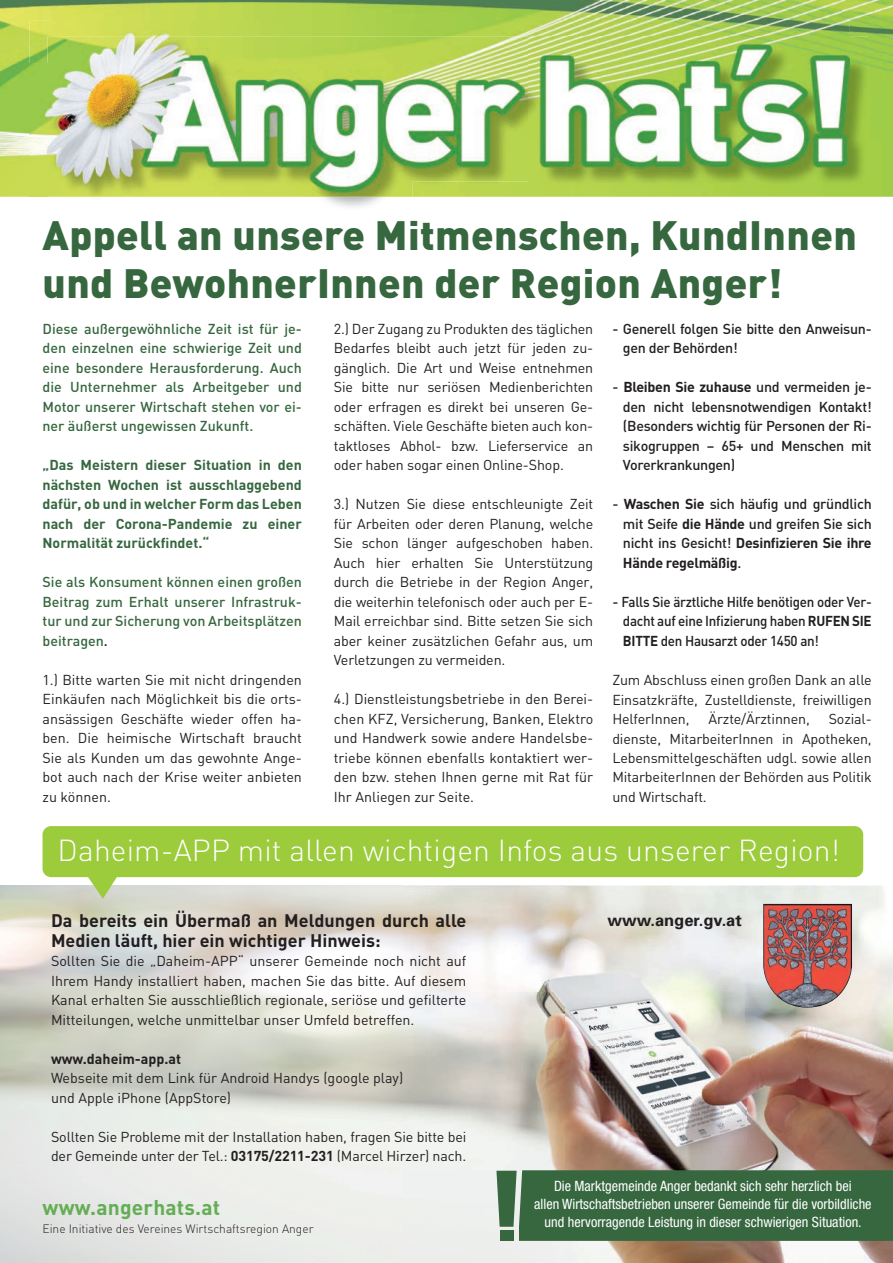
<style>
.page{position:relative;width:893px;height:1263px;background:#fff}
.page>*{position:absolute;margin:0;border:0;box-sizing:border-box;transform-origin:0 0}
.t1{font:900 40.5px/48.6px "DIN";letter-spacing:.01em;color:#36673f}
.t2{font:300 30px "DIN";letter-spacing:.005em;color:#fff}
.t3{font:700 21px "DIN";letter-spacing:.01em;color:#63ae54}
.t4{font:700 18px/19.5px "DIN";color:#231f20}
.t5{font:700 16.5px "Univers";color:#231f20}
.t6{font:14.25px/19.5px "DIN";letter-spacing:-.01em;color:#231f20;text-align:justify}
.t7{font:500 14.25px/19.5px "DIN";letter-spacing:-.02em;color:#231f20;text-align:justify}
.t8{font:500 14.25px/19.5px "DIN";color:#36673f;text-align:justify}
.t9{font:condensed 14.25px/18px "Helvetica Neue";color:#fff;text-align:center}
.t10{font:700 14.25px/19.5px "DIN";color:#36673f;text-align:justify}
.t11{font:700 14.25px "DIN";color:#231f20}
.t12{font:300 12px "DIN";color:#231f20}
.s1{color:#231f20}
.s2{font-weight:700}
</style>
<div class="page">
<img style="left:0;top:885px;width:893px;height:378px">
<img style="left:841px;top:0;width:52px;height:197px">
<img style="left:0;top:0;width:52px;height:197px">
<img style="left:52px;top:0;width:789px;height:20px">
<img style="left:529px;top:36px;width:339px;height:161px">
<img style="left:30px;top:20px;width:820px;height:44px">
<img style="left:30px;top:64px;width:18px;height:133px">
<img style="left:48px;top:36px;width:481px;height:161px">
<img style="left:529px;top:36px;width:321px;height:145px">
<div style="left:43px;top:826px;width:820px;height:51px;background:#9ccb3b;border-radius:9px"></div>
<svg style="left:85px;top:877px;width:35px;height:22px"></svg>
<img style="left:763px;top:904px;width:89px;height:103px">
<div style="left:496px;top:1170px;width:397px;height:71px;background:#36673f"></div>
<div style="left:500px;top:1230px;width:13px;height:11px;background:#36673f"></div>
<h1 class="t1" style="left:43px;top:209px;width:816px">Appell an unsere Mitmenschen, KundInnen und BewohnerInnen der Region Anger!</h1>
<p class="t8" style="left:43px;top:319px;width:261px">Diese außergewöhnliche Zeit ist für je&shy;den einzelnen eine schwierige Zeit und eine besondere Herausforderung. Auch die Unternehmer als Arbeitgeber und Motor unserer Wirtschaft stehen vor ei&shy;ner äußerst ungewissen Zukunft.</p>
<p class="t10" style="left:43px;top:455px;width:261px">„Das Meistern dieser Situation in den nächsten Wochen ist ausschlaggebend dafür, ob und in welcher Form das Leben nach der Corona-Pandemie zu einer Normalität zurückfindet.“</p>
<p class="t8" style="left:43px;top:572px;width:261px">Sie als Konsument können einen großen Beitrag zum Erhalt unserer Infrastruk&shy;tur und zur Sicherung von Arbeitsplätzen beitragen<span class="s1">.</span></p>
<p class="t6" style="left:43px;top:670px;width:261px">1.) Bitte warten Sie mit nicht dringenden Einkäufen nach Möglichkeit bis die orts&shy;ansässigen Geschäfte wieder offen ha&shy;ben. Die heimische Wirtschaft braucht Sie als Kunden um das gewohnte Ange&shy;bot auch nach der Krise weiter anbieten zu können.</p>
<p class="t6" style="left:334px;top:318px;width:261px">2.) Der Zugang zu Produkten des täglichen Bedarfes bleibt auch jetzt für jeden zu&shy;gänglich. Die Art und Weise entnehmen Sie bitte nur seriösen Medienberichten oder erfragen es direkt bei unseren Ge&shy;schäften. Viele Geschäfte bieten auch kon&shy;taktloses Abhol- bzw. Lieferservice an oder haben sogar einen Online-Shop.</p>
<p class="t6" style="left:334px;top:494px;width:261px">3.) Nutzen Sie diese entschleunigte Zeit für Arbeiten oder deren Planung, welche Sie schon länger aufgeschoben haben.<br>Auch hier erhalten Sie Unterstützung durch die Betriebe in der Region Anger, die weiterhin telefonisch oder auch per E-Mail erreichbar sind. Bitte setzen Sie sich aber keiner zusätzlichen Gefahr aus, um Verletzungen zu vermeiden.</p>
<p class="t6" style="left:334px;top:689px;width:261px">4.) Dienstleistungsbetriebe in den Berei&shy;chen KFZ, Versicherung, Banken, Elektro und Handwerk sowie andere Handelsbe&shy;triebe können ebenfalls kontaktiert wer&shy;den bzw. stehen Ihnen gerne mit Rat für Ihr Anliegen zur Seite.</p>
<p class="t7" style="left:623px;top:318px;width:250px;text-indent:-11px">- Generell folgen Sie bitte den Anweisun&shy;gen der Behörden!</p>
<p class="t7" style="left:623px;top:377px;width:250px;text-indent:-11px">- <span class="s2">Bleiben Sie zuhause</span> und vermeiden je&shy;den nicht lebensnotwendigen Kontakt! (Besonders wichtig für Personen der Ri&shy;sikogruppen – 65+ und Menschen mit Vorerkrankungen)</p>
<p class="t7" style="left:623px;top:494px;width:250px;text-indent:-11px">- <span class="s2">Waschen Sie</span> sich häufig und gründlich mit Seife <span class="s2">die Hände</span> und greifen Sie sich nicht ins Gesicht! <span class="s2">Desinfizieren Sie ihre Hände regelmäßig</span>.</p>
<p class="t7" style="left:623px;top:592px;width:250px;text-indent:-11px">- Falls Sie ärztliche Hilfe benötigen oder Ver&shy;dacht auf eine Infizierung haben <span class="s2">RUFEN SIE BITTE</span> den Hausarzt oder 1450 an!</p>
<p class="t6" style="left:612px;top:670px;width:261px">Zum Abschluss einen großen Dank an alle Einsatzkräfte, Zustelldienste, freiwilligen HelferInnen,</p>
<p class="t6" style="left:708px;top:709px;width:103px">Ärzte/Ärztinnen,</p>
<p class="t6" style="left:612px;top:709px;width:261px;text-indent:216px">Sozial&shy;dienste, MitarbeiterInnen in Apotheken, Lebensmittelgeschäften udgl. sowie allen MitarbeiterInnen der Behörden aus Politik und Wirtschaft.</p>
<h2 class="t2" style="left:58px;top:832px;width:784px">Daheim-APP mit allen wichtigen Infos aus unserer Region!</h2>
<p class="t4" style="left:51px;top:910px;width:417px">Da bereits ein Übermaß an Meldungen durch alle<br>Medien läuft, hier ein wichtiger Hinweis:</p>
<p class="t6" style="left:51px;top:951px;width:417px">Sollten Sie die „Daheim-APP“ unserer Gemeinde noch nicht auf Ihrem Handy installiert haben, machen Sie das bitte. Auf diesem Kanal erhalten Sie ausschließlich regionale, seriöse und gefilterte Mitteilungen, welche unmittelbar unser Umfeld betreffen.</p>
<p class="t11" style="left:51px;top:1049px;width:132px">www.daheim-app.at</p>
<p class="t6" style="left:51px;top:1068px;width:354px">Webseite mit dem Link für Android Handys (google play) und Apple iPhone (AppStore)</p>
<p class="t6" style="left:51px;top:1126px;width:417px">Sollten Sie Probleme mit der Installation haben, fragen Sie bitte bei der Gemeinde unter der Tel.: <span class="s2">03175/2211-231</span> (Marcel Hirzer) nach.</p>
<h3 class="t3" style="left:43px;top:1194px;width:179px">www.angerhats.at</h3>
<p class="t12" style="left:43px;top:1221px;width:273px">Eine Initiative des Vereines Wirtschaftsregion Anger</p>
<p class="t5" style="left:607px;top:910px;width:136px">www.anger.gv.at</p>
<p class="t9" style="left:534px;top:1177px;width:339px">Die Marktgemeinde Anger bedankt sich sehr herzlich bei<br>allen Wirtschaftsbetrieben unserer Gemeinde für die vorbildliche und hervorragende Leistung in dieser schwierigen Situation.</p>
</div>
